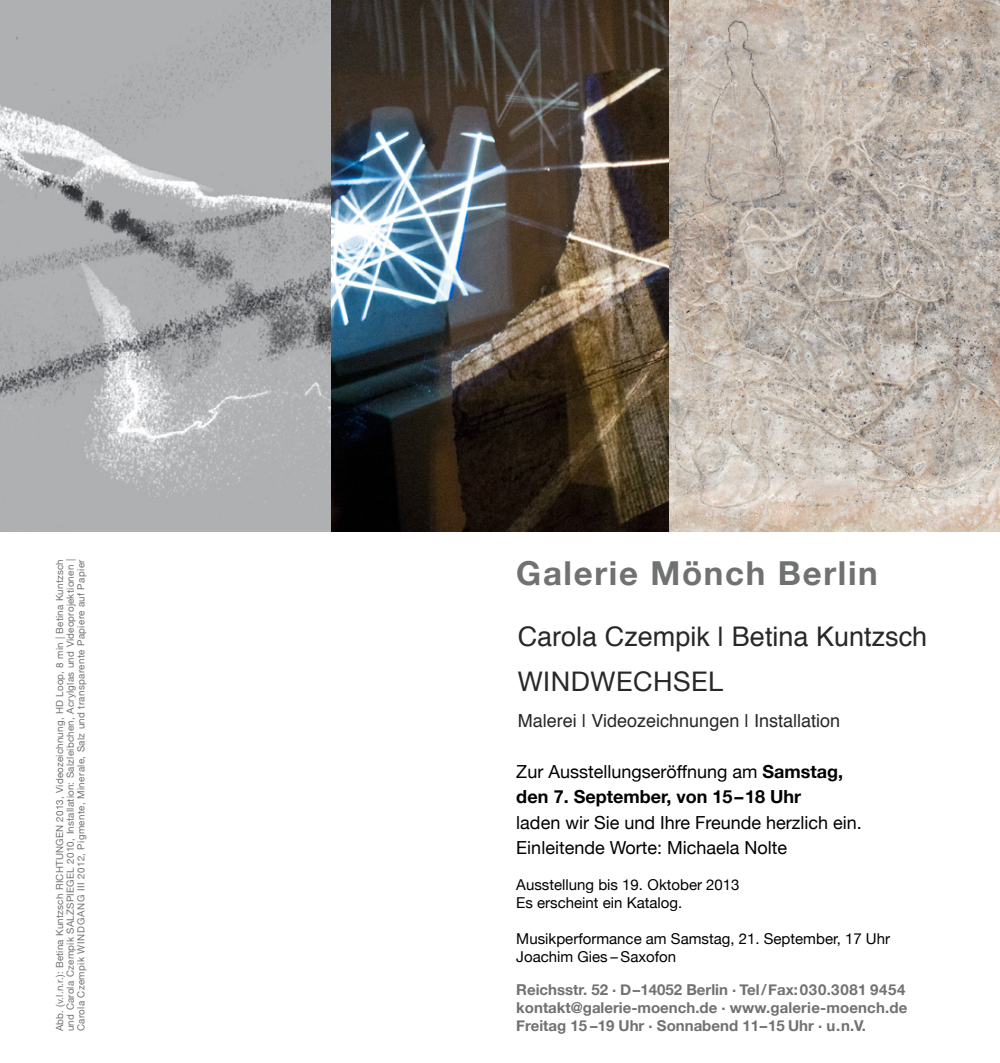
<style>
.page{position:relative;width:1000px;height:1063px;background:#fff}
.page>*{position:absolute;margin:0;border:0;box-sizing:border-box;transform-origin:0 0}
.t1{font:700 33px "Helvetica Neue";letter-spacing:.05em;color:#707172}
.t2{font:27px "Helvetica";color:#282829}
.t3{font:27px "Helvetica Neue";letter-spacing:.02em;color:#282829}
.t4{font:18px "Helvetica Neue";color:#000}
.t5{font:18px "Helvetica";color:#282829}
.t6{font:700 18px "Helvetica Neue";color:#000}
.t7{font:700 15px "Helvetica Neue";color:#707172}
.t8{font:15px "Helvetica Neue";color:#000}
.t9{font:9.75px/10.5px "Helvetica Neue";letter-spacing:.04em;color:#707172;text-align:justify}
.s1{font-weight:700}
</style>
<div class="page">
<img style="left:0;top:0;width:999px;height:531px">
<p class="t9" style="left:54px;top:1031px;width:474px;rotate:-90deg">Abb. (v.l.n.r.): Betina Kuntzsch RICHTUNGEN 2013, Videozeichnung, HD Loop, 8 min | Betina Kuntzsch und Carola Czempik SALZSPIEGEL 2010, Installation: Salzleibchen, Acrylglas und Videoprojektionen | Carola Czempik WINDGANG III 2012, Pigmente, Minerale, Salz und transparente Papiere auf Papier</p>
<p class="t1" style="left:516px;top:553px;width:363px">Galerie Mönch Berlin</p>
<p class="t2" style="left:517px;top:616px;width:411px">Carola Czempik | Betina Kuntzsch</p>
<p class="t3" style="left:517px;top:666px;width:207px">WINDWECHSEL</p>
<p class="t5" style="left:517px;top:707px;width:324px">Malerei | Videozeichnungen | Installation</p>
<p class="t4" style="left:516px;top:760px;width:328px">Zur Ausstellungseröffnung am <span class="s1">Samstag,</span></p>
<p class="t6" style="left:516px;top:786px;width:286px">den 7. September, von 15–18 Uhr</p>
<p class="t4" style="left:516px;top:811px;width:347px">laden wir Sie und Ihre Freunde herzlich ein.</p>
<p class="t4" style="left:516px;top:837px;width:272px">Einleitende Worte: Michaela Nolte</p>
<p class="t8" style="left:516px;top:876px;width:225px">Ausstellung bis 19. Oktober 2013</p>
<p class="t8" style="left:516px;top:894px;width:167px">Es erscheint ein Katalog.</p>
<p class="t8" style="left:516px;top:930px;width:375px">Musikperformance am Samstag, 21. September, 17 Uhr</p>
<p class="t8" style="left:516px;top:948px;width:161px">Joachim Gies – Saxofon</p>
<p class="t7" style="left:516px;top:980px;width:391px">Reichsstr. 52 . D–14052 Berlin . Tel/Fax: 030.3081 9454</p>
<p class="t7" style="left:516px;top:998px;width:392px">kontakt@galerie-moench.de . www.galerie-moench.de</p>
<p class="t7" style="left:516px;top:1016px;width:351px">Freitag 15 –19 Uhr . Sonnabend 11–15 Uhr . u.n.V.</p>
</div>
